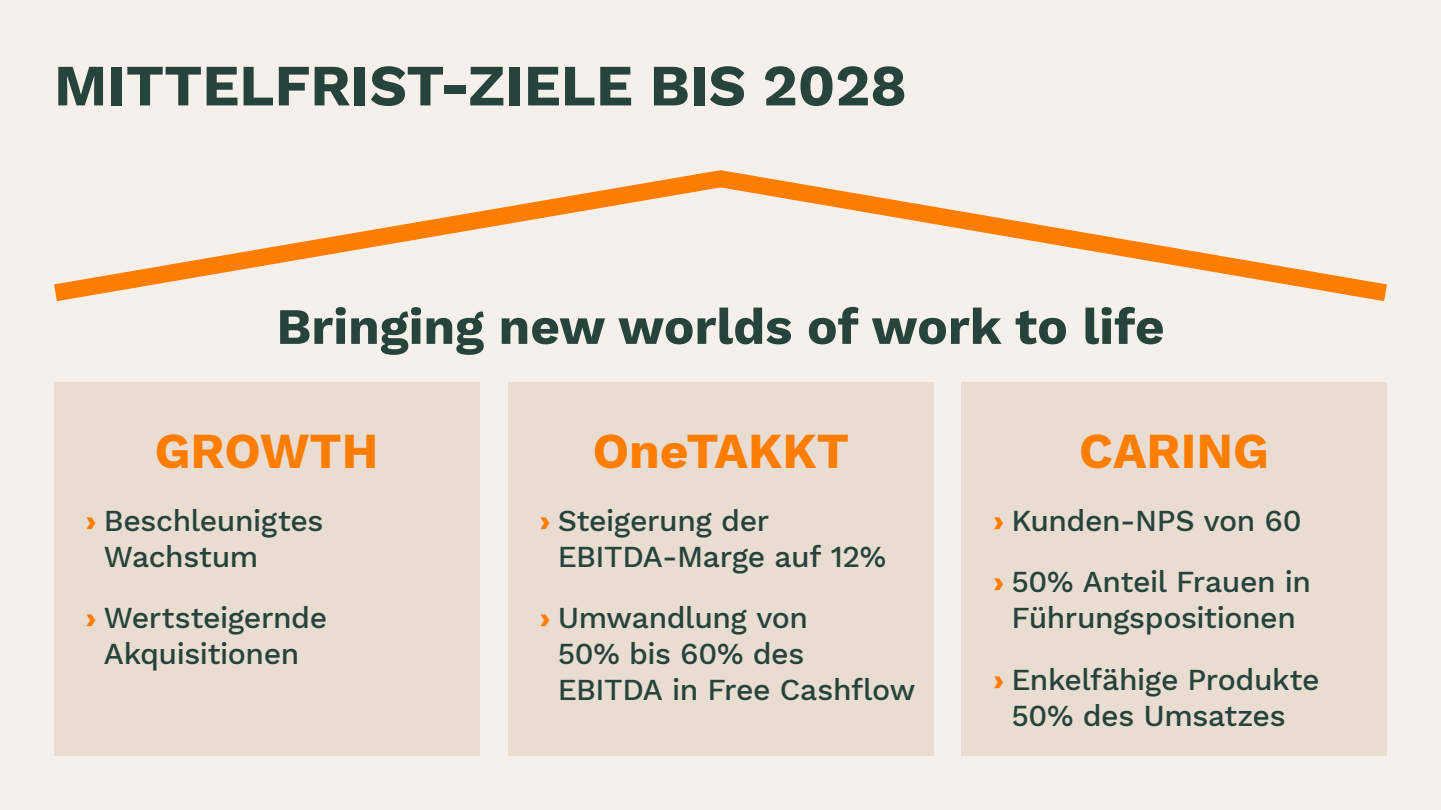
<style>
.page{position:relative;width:1441px;height:810px;background:#fff}
.page>*{position:absolute;margin:0;border:0;box-sizing:border-box;transform-origin:0 0}
.t1{font:700 58.5px "Work Sans";color:#26433c}
.t2{font:700 51px "Work Sans";color:#26433c}
.t3{font:700 49.5px "Work Sans";color:#ff7d00}
.t4{font:500 30px/36px "Work Sans";letter-spacing:-.015em;color:#26433c}
.s1{font-weight:800;color:#ff7d00}
</style>
<div class="page">
<div style="left:0;top:0;width:1440px;height:810px;background:#f6f0ec"></div>
<div style="left:961px;top:383px;width:425px;height:373px;background:#e9dcd1"></div>
<div style="left:54px;top:383px;width:425px;height:373px;background:#e9dcd1"></div>
<div style="left:507px;top:383px;width:426px;height:373px;background:#e9dcd1"></div>
<svg style="left:54px;top:170px;width:1333px;height:132px"></svg>
<h1 class="t1" style="left:54px;top:52px;width:854px">MITTELFRIST-ZIELE BIS 2028</h1>
<h2 class="t2" style="left:276px;top:297px;width:889px">Bringing new worlds of work to life</h2>
<h3 class="t3" style="left:155px;top:423px;width:225px">GROWTH</h3>
<h3 class="t3" style="left:1079px;top:423px;width:191px">CARING</h3>
<h3 class="t3" style="left:592px;top:423px;width:258px">OneTAKKT</h3>
<p class="t4" style="left:104px;top:504px;width:221px;text-indent:-18px"><span class="s1">›</span> Beschleunigtes<br>Wachstum</p>
<p class="t4" style="left:86px;top:601px;width:243px;text-align:center"><span class="s1">›</span> Wertsteigernde<br>Akquisitionen</p>
<p class="t4" style="left:557px;top:504px;width:330px;text-indent:-18px"><span class="s1">›</span> Steigerung der<br>EBITDA-Marge auf 12%</p>
<p class="t4" style="left:557px;top:601px;width:359px;text-indent:-18px"><span class="s1">›</span> Umwandlung von<br>50% bis 60% des<br>EBITDA in Free Cashflow</p>
<p class="t4" style="left:993px;top:491px;width:319px;line-height:61.5px"><span class="s1">›</span> Kunden-NPS von 60 <span class="s1">›</span> 50% Anteil Frauen in</p>
<p class="t4" style="left:993px;top:589px;width:328px;line-height:61.5px;text-align:center">Führungspositionen<br><span class="s1">›</span> Enkelfähige Produkte</p>
<p class="t4" style="left:1011px;top:699px;width:275px">50% des Umsatzes</p>
</div>
